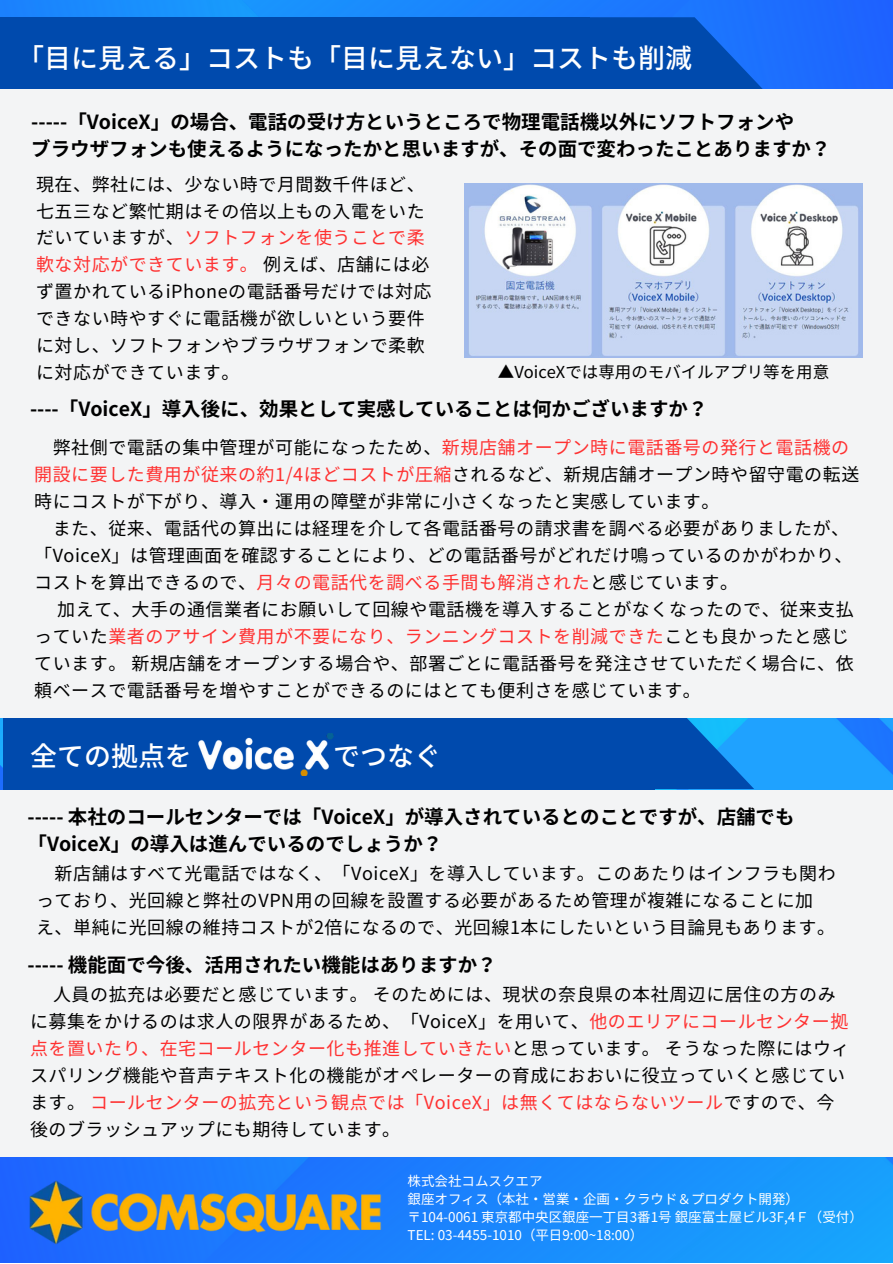
<style>
.page{position:relative;width:893px;height:1264px;background:#fff}
.page>*{position:absolute;margin:0;border:0;box-sizing:border-box;transform-origin:0 0}
.t1{font:500 27px "Noto Sans JP";color:#fff}
.t2{font:700 19.5px/27px "Noto Sans JP";color:#000}
.t3{font:18px/27px "Noto Sans JP";letter-spacing:.03em;color:#000}
.t4{font:16.5px "Noto Sans JP";color:#000}
.t5{font:13.5px "Noto Sans JP";color:#fff}
.s1{color:#ff3131}
</style>
<div class="page">
<img style="left:0;top:0;width:892px;height:1262px">
<svg style="left:589px;top:17px;width:173px;height:72px;background:#0551bc"></svg>
<div style="left:0;top:17px;width:589px;height:72px;background:#004aad"></div>
<svg style="left:654px;top:718px;width:100px;height:70px;background:#096bc8"></svg>
<div style="left:3px;top:717px;width:651px;height:72px;background:#004aad"></div>
<div style="left:0;top:89px;width:892px;height:629px;background:#f3f4f5"></div>
<div style="left:0;top:790px;width:892px;height:366px;background:#f3f4f5"></div>
<img style="left:29px;top:1179px;width:354px;height:66px">
<img style="left:464px;top:183px;width:398px;height:174px">
<img style="left:198px;top:733px;width:136px;height:42px">
<p class="t1" style="left:17px;top:37px;width:676px">「目に見える」コストも「目に見えない」コストも削減</p>
<p class="t2" style="left:31px;top:108px;width:764px">-----「VoiceX」の場合、電話の受け方というところで物理電話機以外にソフトフォンや</p>
<p class="t2" style="left:31px;top:135px;width:800px">ブラウザフォンも使えるようになったかと思いますが、その面で変わったことありますか？</p>
<p class="t3" style="left:36px;top:169px;width:397px">現在、弊社には、少ない時で月間数千件ほど、七五三など繁忙期はその倍以上もの入電をいただいていますが、<span class="s1">ソフトフォンを使うことで柔軟な対応ができています。</span>例えば、店舗には必ず置かれているiPhoneの電話番号だけでは対応できない時やすぐに電話機が欲しいという要件に対し、ソフトフォンやブラウザフォンで柔軟に対応ができています。</p>
<p class="t4" style="left:498px;top:358px;width:333px">▲VoiceXでは専用のモバイルアプリ等を用意</p>
<p class="t2" style="left:30px;top:394px;width:679px">----「VoiceX」導入後に、効果として実感していることは何かございますか？</p>
<p class="t3" style="left:34px;top:433px;width:826px;text-indent:19px">弊社側で電話の集中管理が可能になったため、<span class="s1">新規店舗オープン時に電話番号の発行と電話機の開設に要した費用が従来の約1/4ほどコストが圧縮</span>されるなど、新規店舗オープン時や留守電の転送時にコストが下がり、導入・運用の障壁が非常に小さくなったと実感しています。</p>
<p class="t3" style="left:34px;top:514px;width:819px;text-indent:19px">また、従来、電話代の算出には経理を介して各電話番号の請求書を調べる必要がありましたが、「VoiceX」は管理画面を確認することにより、どの電話番号がどれだけ鳴っているのかがわかり、コストを算出できるので、<span class="s1">月々の電話代を調べる手間も解消された</span>と感じています。</p>
<p class="t3" style="left:34px;top:595px;width:821px;text-indent:23px">加えて、大手の通信業者にお願いして回線や電話機を導入することがなくなったので、従来支払っていた<span class="s1">業者のアサイン費用が不要になり、ランニングコストを削減できた</span>ことも良かったと感じています。新規店舗をオープンする場合や、部署ごとに電話番号を発注させていただく場合に、依頼ベースで電話番号を増やすことができるのにはとても便利さを感じています。</p>
<p class="t1" style="left:30px;top:734px;width:163px">全ての拠点を</p>
<p class="t1" style="left:333px;top:734px;width:109px">でつなぐ</p>
<p class="t2" style="left:27px;top:802px;width:768px">----- 本社のコールセンターでは「VoiceX」が導入されているとのことですが、店舗でも「VoiceX」の導入は進んでいるのでしょうか？</p>
<p class="t3" style="left:36px;top:858px;width:801px;text-indent:19px">新店舗はすべて光電話ではなく、「VoiceX」を導入しています。このあたりはインフラも関わっており、光回線と弊社のVPN用の回線を設置する必要があるため管理が複雑になることに加<br>え、単純に光回線の維持コストが2倍になるので、光回線1本にしたいという目論見もあります。</p>
<p class="t2" style="left:27px;top:950px;width:470px">----- 機能面で今後、活用されたい機能はありますか？</p>
<p class="t3" style="left:30px;top:979px;width:821px;text-indent:23px">人員の拡充は必要だと感じています。そのためには、現状の奈良県の本社周辺に居住の方のみに募集をかけるのは求人の限界があるため、「VoiceX」を用いて、<span class="s1">他のエリアにコールセンター拠点を置いたり、在宅コールセンター化も推進していきたい</span>と思っています。そうなった際にはウィスパリング機能や音声テキスト化の機能がオペレーターの育成におおいに役立っていくと感じています。<span class="s1">コールセンターの拡充という観点では「VoiceX」は無くてはならないツール</span>ですので、今後のブラッシュアップにも期待しています。</p>
<p class="t5" style="left:407px;top:1169px;width:136px">株式会社コムスクエア</p>
<p class="t5" style="left:407px;top:1187px;width:393px">銀座オフィス（本社・営業・企画・クラウド＆プロダクト開発）</p>
<p class="t5" style="left:407px;top:1205px;width:456px">〒104-0061 東京都中央区銀座一丁目 3番1号銀座富士屋ビル3F,4Ｆ（受付）</p>
<p class="t5" style="left:407px;top:1223px;width:237px">TEL: 03-4455-1010（平日 9:00~18:00）</p>
</div>
